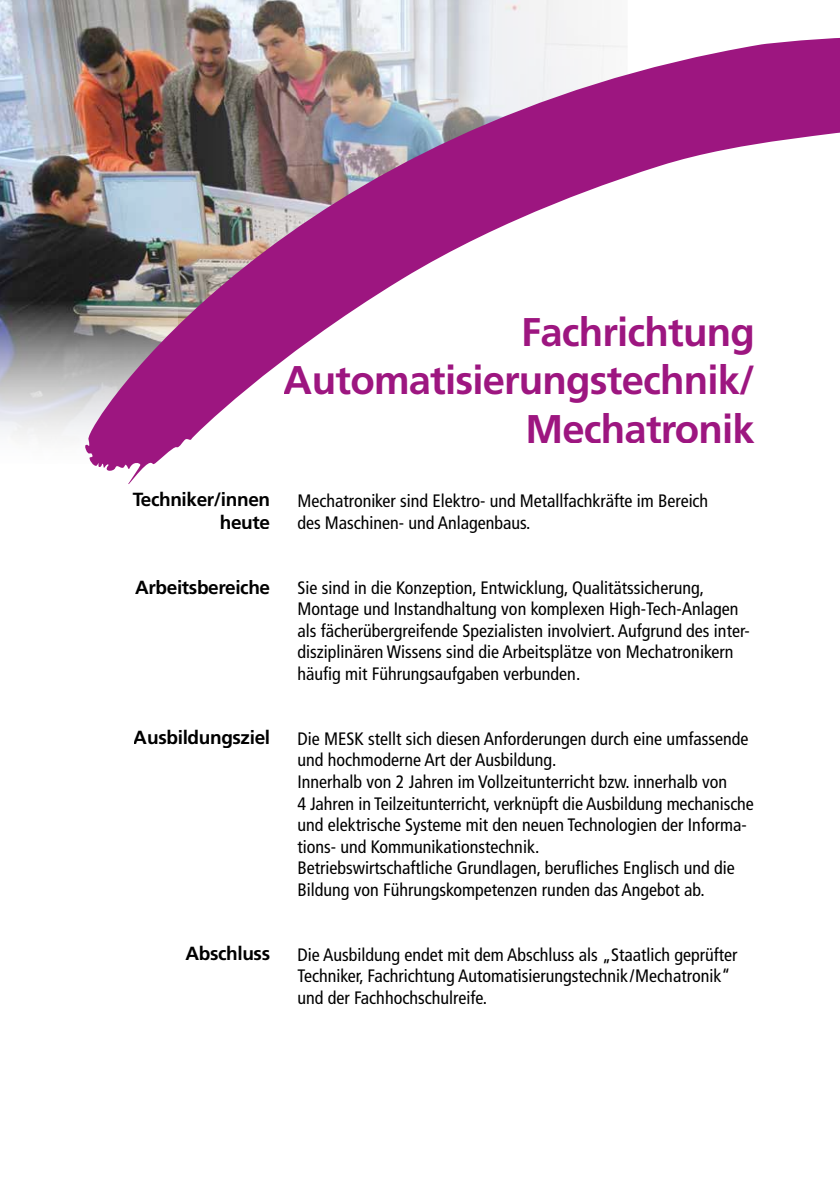
<style>
.page{position:relative;width:840px;height:1191px;background:#fff}
.page>*{position:absolute;margin:0;border:0;box-sizing:border-box;transform-origin:0 0}
.t1{font:700 40px/48px "Frutiger";letter-spacing:-.02em;color:#9d1680;text-align:right}
.t2{font:700 19px/22.8px "Frutiger";letter-spacing:-.02em;color:#000;text-align:right}
.t3{font:condensed 18px/21.6px "Frutiger";color:#000}
</style>
<div class="page">
<img style="left:0;top:0;width:578px;height:291px">
<svg style="left:0;top:291px;width:83px;height:148px;background:#9c9c9f"></svg>
<img style="left:83px;top:24px;width:756px;height:460px">
<h1 class="t1" style="left:283px;top:309px;width:472px">Fachrichtung<br>Automatisierungstechnik/<br>Mechatronik</h1>
<p class="t2" style="left:133px;top:488px;width:139px">Techniker/innen heute</p>
<p class="t3" style="left:297px;top:490px;width:412px">Mechatroniker sind Elektro- und Metallfachkräfte im Bereich des Maschinen- und Anlagenbaus.</p>
<p class="t2" style="left:135px;top:576px;width:136px">Arbeitsbereiche</p>
<p class="t3" style="left:297px;top:576px;width:453px">Sie sind in die Konzeption, Entwicklung, Qualitätssicherung, Montage und Instandhaltung von komplexen High-Tech-Anlagen als fächerübergreifende Spezialisten involviert. Aufgrund des inter&shy;disziplinären Wissens sind die Arbeitsplätze von Mechatronikern häufig mit Führungsaufgaben verbunden.</p>
<p class="t2" style="left:134px;top:725px;width:138px">Ausbildungsziel</p>
<p class="t3" style="left:297px;top:728px;width:457px">Die MESK stellt sich diesen Anforderungen durch eine umfassende und hochmoderne Art der Ausbildung.<br>Innerhalb von 2 Jahren im Vollzeitunterricht bzw. innerhalb von<br>4 Jahren in Teilzeitunterricht, verknüpft die Ausbildung mechanische und elektrische Systeme mit den neuen Technologien der Informa&shy;tions- und Kommunikationstechnik.<br>Betriebswirtschaftliche Grundlagen, berufliches Englisch und die Bildung von Führungskompetenzen runden das Angebot ab.</p>
<p class="t2" style="left:185px;top:942px;width:86px">Abschluss</p>
<p class="t3" style="left:297px;top:944px;width:441px">Die Ausbildung endet mit dem Abschluss als „Staatlich geprüfter<br>Techniker, Fachrichtung Automatisierungstechnik/Mechatronik“ und der Fachhochschulreife.</p>
</div>
